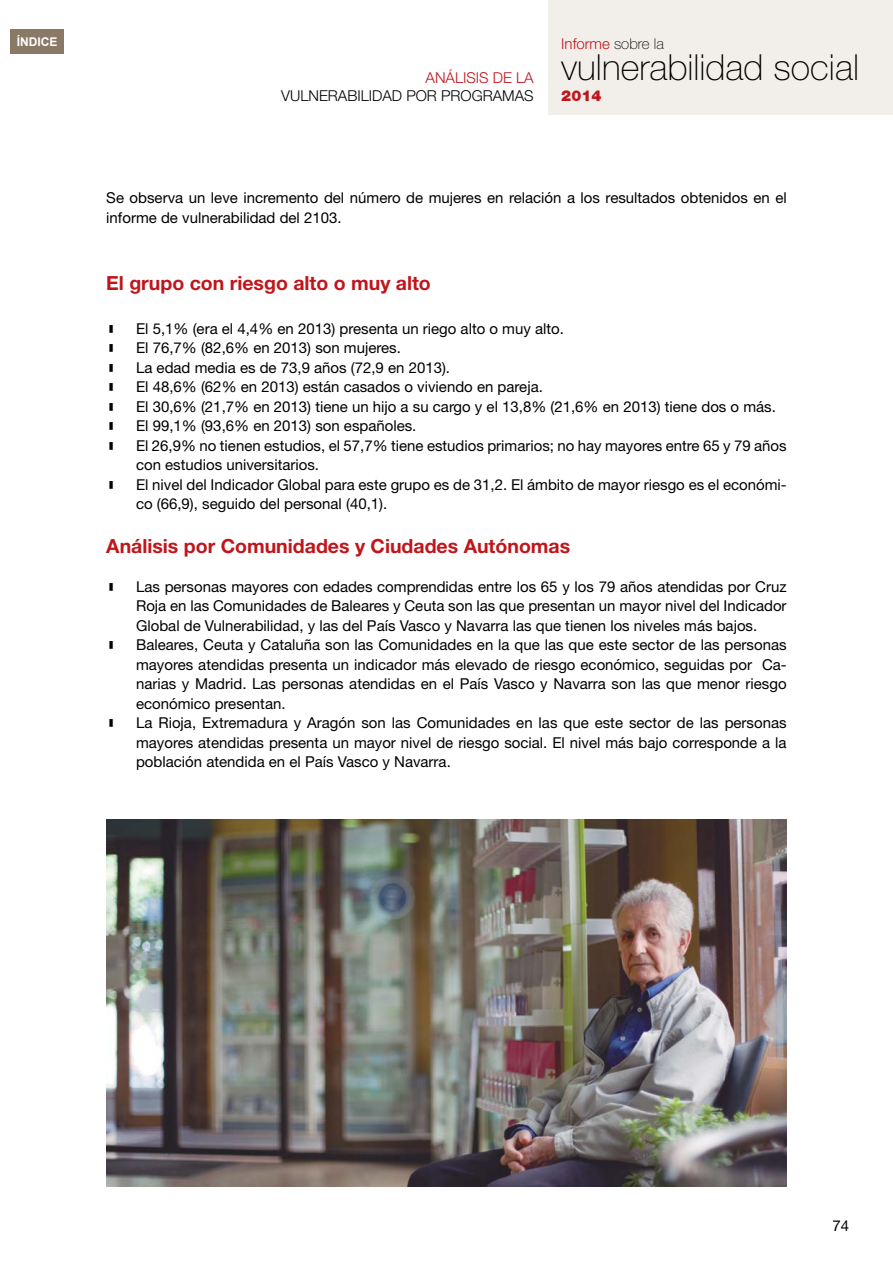
<style>
.page{position:relative;width:893px;height:1263px;background:#fff}
.page>*{position:absolute;margin:0;border:0;box-sizing:border-box;transform-origin:0 0}
.t1{font:100 36px "Helvetica Neue";color:#000}
._3_EPÍGRAFE{font:700 19.5px "Helvetica Neue";color:#c0151b}
.t2{font:15px/19.5px "Helvetica Neue";color:#000}
.TITULO_1_CARMEN{font:300 15px "Helvetica Neue";color:#c0151b}
.TITULO_1_CARMEN-2{font:300 15px "Helvetica Neue";color:#000}
.t3{font:900 15px "Helvetica Neue";color:#c0151b}
.t4{font:700 12px "Arial";color:#fff}
.s1{font-weight:100;color:#000}
</style>
<div class="page">
<div style="left:11px;top:29px;width:53px;height:25px;background:#8a7967"></div>
<div style="left:549px;top:0;width:344px;height:115px;background:#f2efeb"></div>
<img style="left:106px;top:819px;width:681px;height:367px">
<p class="t4" style="left:17px;top:34px;width:42px">ÍNDICE</p>
<p class="TITULO_1_CARMEN" style="left:426px;top:69px;width:110px">ANÁLISIS DE LA</p>
<p class="TITULO_1_CARMEN-2" style="left:281px;top:87px;width:254px">VULNERABILIDAD POR PROGRAMAS</p>
<p class="TITULO_1_CARMEN" style="left:561px;top:35px;width:104px">Informe <span class="s1">sobre la</span></p>
<p class="t1" style="left:561px;top:47px;width:299px">vulnerabilidad social</p>
<p class="t3" style="left:561px;top:87px;width:42px">2014</p>
<p class="t2" style="left:106px;top:188px;width:682px">Se observa un leve incremento del número de mujeres en relación a los resultados obtenidos en el informe de vulnerabilidad del 2103.</p>
<p class="_3_EPÍGRAFE" style="left:106px;top:271px;width:326px">El grupo con riesgo alto o muy alto</p>
<p class="t2" style="left:136px;top:318px;width:429px">El 5,1% (era el 4,4% en 2013) presenta un riego alto o muy alto.</p>
<p class="t2" style="left:136px;top:338px;width:266px">El 76,7% (82,6% en 2013) son mujeres.</p>
<p class="t2" style="left:136px;top:357px;width:316px">La edad media es de 73,9 años (72,9 en 2013).</p>
<p class="t2" style="left:136px;top:377px;width:408px">El 48,6% (62% en 2013) están casados o viviendo en pareja.</p>
<p class="t2" style="left:136px;top:396px;width:641px">El 30,6% (21,7% en 2013) tiene un hijo a su cargo y el 13,8% (21,6% en 2013) tiene dos o más.</p>
<p class="t2" style="left:136px;top:416px;width:282px">El 99,1% (93,6% en 2013) son españoles.</p>
<p class="t2" style="left:136px;top:435px;width:652px">El 26,9% no tienen estudios, el 57,7% tiene estudios primarios; no hay mayores entre 65 y 79 años con estudios universitarios.</p>
<p class="t2" style="left:136px;top:474px;width:652px">El nivel del Indicador Global para este grupo es de 31,2. El ámbito de mayor riesgo es el económi&shy;co (66,9), seguido del personal (40,1).</p>
<p class="_3_EPÍGRAFE" style="left:106px;top:534px;width:465px">Análisis por Comunidades y Ciudades Autónomas</p>
<p class="t2" style="left:136px;top:576px;width:652px;text-align:justify">Las personas mayores con edades comprendidas entre los 65 y los 79 años atendidas por Cruz Roja en las Comunidades de Baleares y Ceuta son las que presentan un mayor nivel del Indicador Global de Vulnerabilidad, y las del País Vasco y Navarra las que tienen los niveles más bajos.</p>
<p class="t2" style="left:136px;top:635px;width:652px;text-align:justify">Baleares, Ceuta y Cataluña son las Comunidades en la que las que este sector de las personas mayores atendidas presenta un indicador más elevado de riesgo económico, seguidas por Ca&shy;narias y Madrid. Las personas atendidas en el País Vasco y Navarra son las que menor riesgo económico presentan.</p>
<p class="t2" style="left:136px;top:713px;width:652px;text-align:justify">La Rioja, Extremadura y Aragón son las Comunidades en las que este sector de las personas mayores atendidas presenta un mayor nivel de riesgo social. El nivel más bajo corresponde a la población atendida en el País Vasco y Navarra.</p>
<p class="t2" style="left:832px;top:1215px;width:18px">74</p>
</div>
